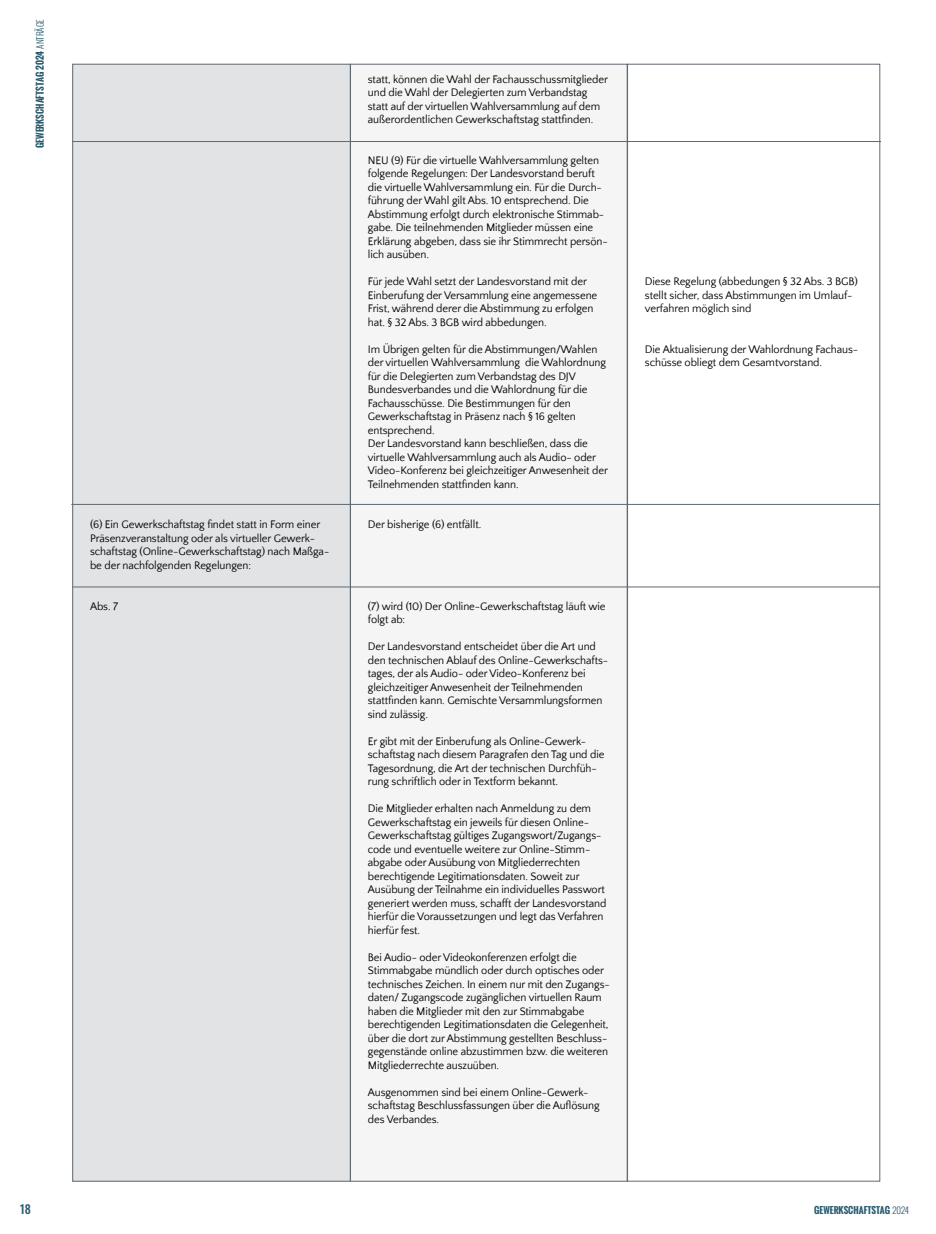
<style>
.page{position:relative;width:936px;height:1234px;background:#fff}
.page>*{position:absolute;margin:0;border:0;box-sizing:border-box;transform-origin:0 0}
.t1{font:500 12px "Oswald";color:#285b6e}
.t2{font:11.25px/13.5px "Quattrocento Sans";letter-spacing:-.01em;color:#000}
.t3{font:700 9px "Oswald";color:#285b6e}
.s1{font-weight:300}
</style>
<div class="page">
<div style="left:73px;top:64px;width:277px;height:1116px;background:#e1e3e4"></div>
<div style="left:350px;top:64px;width:277px;height:1116px;background:#f5f5f5"></div>
<hr style="left:72px;top:141px;width:809px;height:1px;background:#606970">
<hr style="left:71px;top:504px;width:808px;height:1px;background:#606970">
<hr style="left:72px;top:586px;width:807px;height:1px;background:#606970">
<p class="t3" style="left:33px;top:148px;width:130px;rotate:-90deg">GEWERKSCHAFTSTAG 2024 <span class="s1">ANTRÄGE</span></p>
<p class="t2" style="left:90px;top:518px;width:241px">(6) Ein Gewerkschaftstag findet statt in Form einer Präsenzveranstaltung oder als virtueller Gewerk&shy;schaftstag (Online-Gewerkschaftstag) nach Maßga&shy;be der nachfolgenden Regelungen:</p>
<p class="t2" style="left:90px;top:599px;width:30px">Abs. 7</p>
<p class="t2" style="left:368px;top:73px;width:241px">statt, können die Wahl der Fachausschussmitglieder und die Wahl der Delegierten zum Verbandstag statt auf der virtuellen Wahlversammlung auf dem außerordentlichen Gewerkschaftstag stattfinden.</p>
<p class="t2" style="left:368px;top:154px;width:241px">NEU (9) Für die virtuelle Wahlversammlung gelten folgende Regelungen: Der Landesvorstand beruft die virtuelle Wahlversammlung ein. Für die Durch&shy;führung der Wahl gilt Abs. 10 entsprechend. Die Abstimmung erfolgt durch elektronische Stimmab&shy;gabe. Die teilnehmenden Mitglieder müssen eine Erklärung abgeben, dass sie ihr Stimmrecht persön&shy;lich ausüben.</p>
<p class="t2" style="left:368px;top:275px;width:231px">Für jede Wahl setzt der Landesvorstand mit der Einberufung der Versammlung eine angemessene Frist, während derer die Abstimmung zu erfolgen hat. § 32 Abs. 3 BGB wird abbedungen.</p>
<p class="t2" style="left:368px;top:343px;width:241px">Im Übrigen gelten für die Abstimmungen/Wahlen der virtuellen Wahlversammlung die Wahlordnung für die Delegierten zum Verbandstag des DJV Bundesverbandes und die Wahlordnung für die Fachausschüsse. Die Bestimmungen für den Gewerkschaftstag in Präsenz nach § 16 gelten entsprechend.<br>Der Landesvorstand kann beschließen, dass die virtuelle Wahlversammlung auch als Audio- oder Video-Konferenz bei gleichzeitiger Anwesenheit der Teilnehmenden stattfinden kann.</p>
<p class="t2" style="left:368px;top:518px;width:115px">Der bisherige (6) entfällt.</p>
<p class="t2" style="left:368px;top:599px;width:239px">(7) wird (10) Der Online-Gewerkschaftstag läuft wie folgt ab:</p>
<p class="t2" style="left:368px;top:640px;width:242px">Der Landesvorstand entscheidet über die Art und den technischen Ablauf des Online-Gewerkschafts&shy;tages, der als Audio- oder Video-Konferenz bei gleichzeitiger Anwesenheit der Teilnehmenden stattfinden kann. Gemischte Versammlungsformen sind zulässig.</p>
<p class="t2" style="left:368px;top:734px;width:238px">Er gibt mit der Einberufung als Online-Gewerk&shy;schaftstag nach diesem Paragrafen den Tag und die Tagesordnung, die Art der technischen Durchfüh&shy;rung schriftlich oder in Textform bekannt.</p>
<p class="t2" style="left:368px;top:802px;width:240px">Die Mitglieder erhalten nach Anmeldung zu dem Gewerkschaftstag ein jeweils für diesen Online-Gewerkschaftstag gültiges Zugangswort/Zugangs&shy;code und eventuelle weitere zur Online-Stimm&shy;abgabe oder Ausübung von Mitgliederrechten berechtigende Legitimationsdaten. Soweit zur Ausübung der Teilnahme ein individuelles Passwort generiert werden muss, schafft der Landesvorstand hierfür die Voraussetzungen und legt das Verfahren hierfür fest.</p>
<p class="t2" style="left:368px;top:950px;width:243px">Bei Audio- oder Videokonferenzen erfolgt die Stimmabgabe mündlich oder durch optisches oder technisches Zeichen. In einem nur mit den Zugangs&shy;daten/ Zugangscode zugänglichen virtuellen Raum haben die Mitglieder mit den zur Stimmabgabe berechtigenden Legitimationsdaten die Gelegenheit, über die dort zur Abstimmung gestellten Beschluss&shy;gegenstände online abzustimmen bzw. die weiteren Mitgliederrechte auszuüben.</p>
<p class="t2" style="left:368px;top:1085px;width:233px">Ausgenommen sind bei einem Online-Gewerk&shy;schaftstag Beschlussfassungen über die Auflösung des Verbandes.</p>
<p class="t2" style="left:645px;top:275px;width:214px">Diese Regelung (abbedungen § 32 Abs. 3 BGB) stellt sicher, dass Abstimmungen im Umlauf&shy;verfahren möglich sind</p>
<p class="t2" style="left:645px;top:343px;width:215px">Die Aktualisierung der Wahlordnung Fachaus&shy;schüsse obliegt dem Gesamtvorstand.</p>
<p class="t1" style="left:20px;top:1198px;width:12px">18</p>
<p class="t3" style="left:814px;top:1202px;width:96px">GEWERKSCHAFTSTAG <span class="s1">2024</span></p>
</div>
